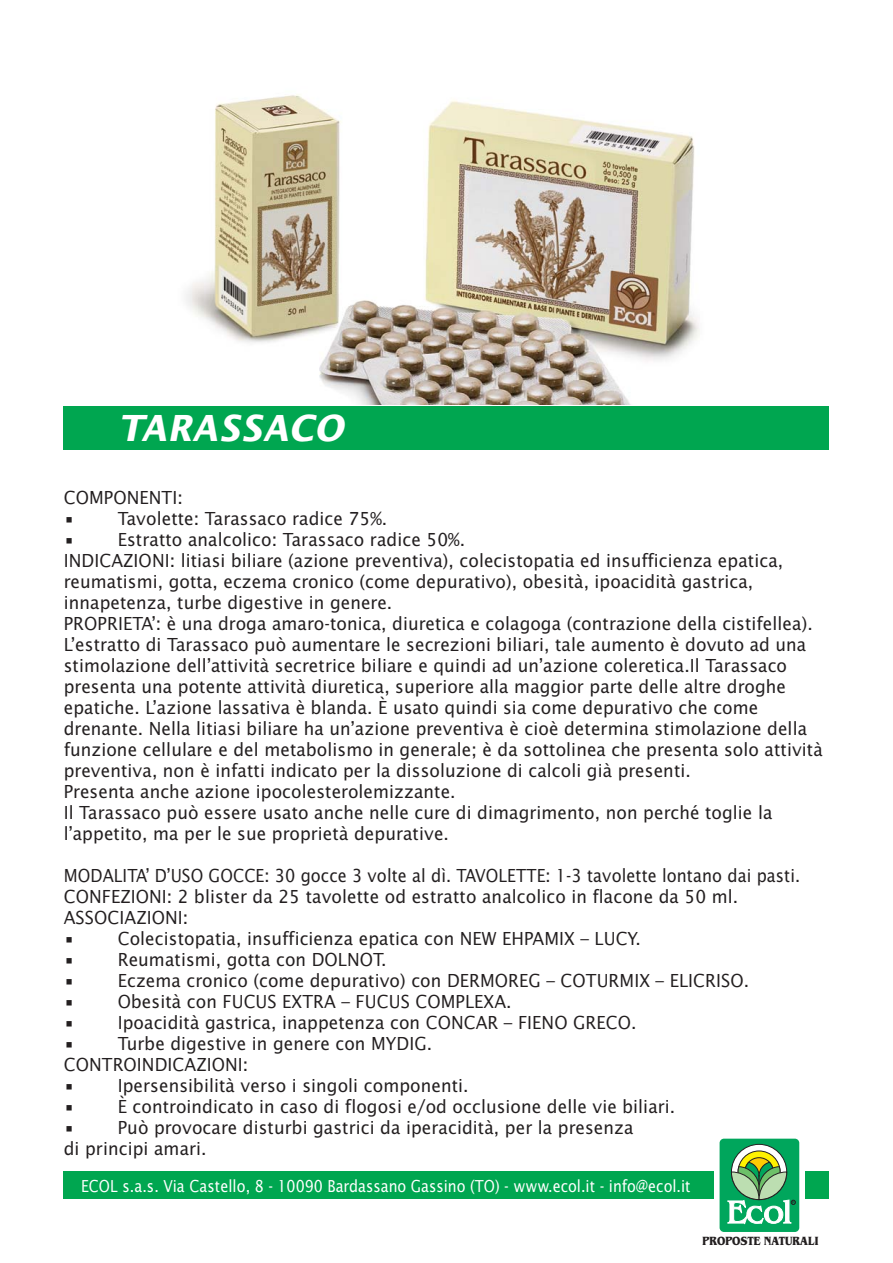
<style>
.page{position:relative;width:893px;height:1263px;background:#fff}
.page>*{position:absolute;margin:0;border:0;box-sizing:border-box;transform-origin:0 0}
.t1{font:italic 700 36px "Lucida Sans";letter-spacing:.005em;color:#fff;scale:.95 1}
.t2{font:18px/21px "Lucida Sans";letter-spacing:.005em;color:#231f20;scale:.95 1}
.t3{font:18px/21px "Lucida Sans";letter-spacing:.005em;color:#231f20;scale:.9 1}
.t4{font:16.5px "Lucida Sans";color:#fff;scale:.87 1}
.t5{font:700 12.45px "Benguiat";letter-spacing:-.005em;color:#231f20;scale:.85 1}
</style>
<div class="page">
<div style="left:64px;top:406px;width:765px;height:44px;background:#00a650"></div>
<div style="left:64px;top:1172px;width:765px;height:27px;background:#00a650"></div>
<img style="left:186px;top:94px;width:514px;height:311px">
<div style="left:714px;top:1137px;width:90px;height:96px;background:#fff"></div>
<svg style="left:718px;top:1137px;width:82px;height:96px"></svg>
<div style="left:720px;top:1139px;width:79px;height:93px;background:#00a65c;border-radius:4px"></div>
<svg style="left:731px;top:1144px;width:56px;height:55px"></svg>
<svg style="left:738px;top:1151px;width:42px;height:42px"></svg>
<div style="left:738px;top:1150px;width:42px;height:43px;border:1px solid #231f20;border-radius:50%"></div>
<div style="left:745px;top:1158px;width:28px;height:28px;background:#ffcb04;border-radius:50%"></div>
<div style="left:744px;top:1157px;width:30px;height:30px;border:1px solid #231f20;border-radius:50%"></div>
<svg style="left:727px;top:1161px;width:69px;height:64px"></svg>
<h1 class="t1" style="left:118px;top:413px;width:239px">TARASSACO</h1>
<p class="t2" style="left:64px;top:488px;width:127px">COMPONENTI:</p>
<p class="t2" style="left:64px;top:509px;width:342px">• Tavolette: Tarassaco radice 75%.</p>
<p class="t2" style="left:64px;top:530px;width:800px">• Estratto analcolico: Tarassaco radice 50%.<br>INDICAZIONI: litiasi biliare (azione preventiva), colecistopatia ed insufficienza epatica, reumatismi, gotta, eczema cronico (come depurativo), obesità, ipoacidità gastrica, innapetenza, turbe digestive in genere.<br>PROPRIETA’: è una droga amaro-tonica, diuretica e colagoga (contrazione della cistifellea).<br>L’estratto di Tarassaco può aumentare le secrezioni biliari, tale aumento è dovuto ad una stimolazione dell’attività secretrice biliare e quindi ad un’azione coleretica.Il Tarassaco presenta una potente attività diuretica, superiore alla maggior parte delle altre droghe epatiche. L’azione lassativa è blanda. È usato quindi sia come depurativo che come drenante. Nella litiasi biliare ha un’azione preventiva è cioè determina stimolazione della funzione cellulare e del metabolismo in generale; è da sottolinea che presenta solo attività preventiva, non è infatti indicato per la dissoluzione di calcoli già presenti.<br>Presenta anche azione ipocolesterolemizzante.<br>Il Tarassaco può essere usato anche nelle cure di dimagrimento, non perché toglie la l’appetito, ma per le sue proprietà depurative.</p>
<p class="t3" style="left:64px;top:866px;width:820px">MODALITA’ D’USO GOCCE: 30 gocce 3 volte al dì. TAVOLETTE: 1-3 tavolette lontano dai pasti.<br>CONFEZIONI: 2 blister da 25 tavolette od estratto analcolico in flacone da 50 ml.<br>ASSOCIAZIONI:</p>
<p class="t2" style="left:64px;top:929px;width:609px">• Colecistopatia, insufficienza epatica con NEW EHPAMIX – LUCY.</p>
<p class="t2" style="left:64px;top:950px;width:341px">• Reumatismi, gotta con DOLNOT.</p>
<p class="t2" style="left:64px;top:971px;width:723px">• Eczema cronico (come depurativo) con DERMOREG – COTURMIX – ELICRISO.</p>
<p class="t2" style="left:64px;top:992px;width:473px">• Obesità con FUCUS EXTRA – FUCUS COMPLEXA.</p>
<p class="t2" style="left:64px;top:1013px;width:604px">• Ipoacidità gastrica, inappetenza con CONCAR – FIENO GRECO.</p>
<p class="t2" style="left:64px;top:1034px;width:389px">• Turbe digestive in genere con MYDIG.<br>CONTROINDICAZIONI:</p>
<p class="t2" style="left:64px;top:1076px;width:428px">• Ipersensibilità verso i singoli componenti.</p>
<p class="t2" style="left:64px;top:1097px;width:645px">• È controindicato in caso di flogosi e/od occlusione delle vie biliari.</p>
<p class="t2" style="left:64px;top:1118px;width:601px">• Può provocare disturbi gastrici da iperacidità, per la presenza di principi amari.</p>
<p class="t4" style="left:81px;top:1179px;width:702px">ECOL s.a.s. Via Castello, 8 - 10090 Bardassano Gassino (TO) - www.ecol.it - info@ecol.it</p>
<p class="t5" style="left:703px;top:1237px;width:138px">PROPOSTE NATURALI</p>
</div>
